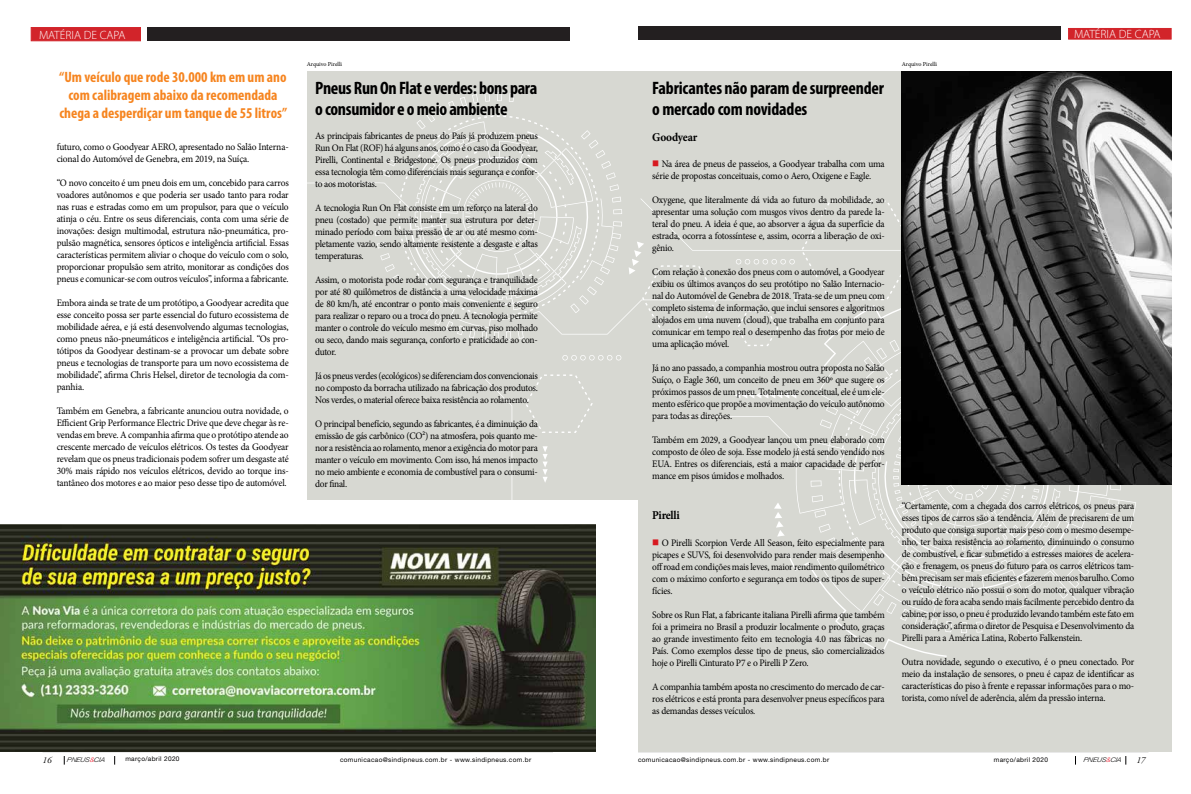
<style>
.page{position:relative;width:1191px;height:794px;background:#fff}
.page>*{position:absolute;margin:0;border:0;box-sizing:border-box;transform-origin:0 0}
.t1{font:700 condensed 18px/21.6px "Myriad Pro";letter-spacing:-.015em;color:#000}
.t2{font:700 condensed 15px/18px "Myriad Pro";color:#f68520;text-align:center}
.t3{font:300 12px "Myriad Pro";color:#fff}
.t4{font:700 12px "Minion Pro";letter-spacing:-.02em;color:#000;scale:.94 1}
.t5{font:10px/12px "Minion Pro";letter-spacing:-.025em;color:#000;text-align:justify;scale:.94 1}
.t6{font:10px/12px "Minion Pro";letter-spacing:-.025em;color:#000;text-align:justify;scale:.95 1}
.t7{font:italic 9px "Adobe Garamond Pro";color:#000}
.t8{font:6.5px "Helvetica Neue CE";letter-spacing:.05em;color:#000}
.t9{font:italic 300 6.5px "Helvetica Neue LT Pro";color:#000;scale:1.08 1}
.t10{font:6px "Minion Pro";letter-spacing:-.005em;color:#000}
.s1{color:#d71920}
.s2{color:#ed1c2e}
</style>
<div class="page">
<hr style="left:43px;top:751px;width:510px;height:1px;background:#000">
<hr style="left:638px;top:751px;width:510px;height:1px;background:#000">
<div style="left:638px;top:71px;width:533px;height:680px;background:#d7d8d2"></div>
<div style="left:307px;top:71px;width:373px;height:429px;background:#d7d8d2"></div>
<svg style="left:419px;top:92px;width:112px;height:29px"></svg>
<svg style="left:307px;top:121px;width:820px;height:536px"></svg>
<div style="left:147px;top:28px;width:423px;height:13px;background:#231f20"></div>
<div style="left:638px;top:27px;width:422px;height:13px;background:#231f20"></div>
<div style="left:31px;top:27px;width:110px;height:14px;background:#d2242a;border:1px solid #d2242a"></div>
<div style="left:1068px;top:28px;width:103px;height:12px;background:#d2242a;border:1px solid #d2242a"></div>
<img style="left:0;top:524px;width:595px;height:227px">
<img style="left:901px;top:71px;width:270px;height:414px">
<p class="t3" style="left:39px;top:27px;width:88px">MATÉRIA DE CAPA</p>
<p class="t3" style="left:1074px;top:27px;width:88px">MATÉRIA DE CAPA</p>
<h2 class="t2" style="left:59px;top:68px;width:229px">“Um veículo que rode 30.000 km em um ano com calibragem abaixo da recomendada chega a desperdiçar um tanque de 55 litros”</h2>
<h1 class="t1" style="left:315px;top:76px;width:224px">Pneus Run On Flat e verdes: bons para o consumidor e o meio ambiente</h1>
<p class="t5" style="left:315px;top:130px;width:238px">As principais fabricantes de pneus do País já produzem pneus Run On Flat (ROF) há alguns anos, como é o caso da Goodyear, Pirelli, Continental e Bridgestone. Os pneus produzidos com essa tecnologia têm como diferenciais mais segurança e confor&shy;to aos motoristas.</p>
<p class="t5" style="left:315px;top:202px;width:238px">A tecnologia Run On Flat consiste em um reforço na lateral do pneu (costado) que permite manter sua estrutura por deter&shy;minado período com baixa pressão de ar ou até mesmo com&shy;pletamente vazio, sendo altamente resistente a desgaste e altas temperaturas.</p>
<p class="t5" style="left:315px;top:274px;width:238px">Assim, o motorista pode rodar com segurança e tranquilidade por até 80 quilômetros de distância a uma velocidade máxima de 80 km/h, até encontrar o ponto mais conveniente e seguro para realizar o reparo ou a troca do pneu. A tecnologia permite manter o controle do veículo mesmo em curvas, piso molhado ou seco, dando mais segurança, conforto e praticidade ao con&shy;dutor.</p>
<p class="t5" style="left:315px;top:370px;width:238px">Já os pneus verdes (ecológicos) se diferenciam dos convencionais no composto da borracha utilizado na fabricação dos produtos.<br>Nos verdes, o material oferece baixa resistência ao rolamento.</p>
<p class="t5" style="left:315px;top:418px;width:238px">O principal benefício, segundo as fabricantes, é a diminuição da emissão de gás carbônico (CO²) na atmosfera, pois quanto me&shy;nor a resistência ao rolamento, menor a exigência do motor para manter o veículo em movimento. Com isso, há menos impacto no meio ambiente e economia de combustível para o consumi&shy;dor final.</p>
<p class="t10" style="left:307px;top:60px;width:37px">Arquivo Pirelli</p>
<p class="t10" style="left:901px;top:60px;width:37px">Arquivo Pirelli</p>
<h1 class="t1" style="left:652px;top:76px;width:233px">Fabricantes não param de surpreender o mercado com novidades</h1>
<p class="t4" style="left:652px;top:128px;width:49px">Goodyear</p>
<p class="t5" style="left:652px;top:158px;width:249px"><span class="s1">■</span> Na área de pneus de passeios, a Goodyear trabalha com uma série de propostas conceituais, como o Aero, Oxigene e Eagle.</p>
<p class="t5" style="left:652px;top:194px;width:249px">Oxygene, que literalmente dá vida ao futuro da mobilidade, ao apresentar uma solução com musgos vivos dentro da parede la&shy;teral do pneu. A ideia é que, ao absorver a água da superfície da estrada, ocorra a fotossíntese e, assim, ocorra a liberação de oxi&shy;gênio.</p>
<p class="t5" style="left:652px;top:266px;width:249px">Com relação à conexão dos pneus com o automóvel, a Goodyear exibiu os últimos avanços do seu protótipo no Salão Internacio&shy;nal do Automóvel de Genebra de 2018. Trata-se de um pneu com completo sistema de informação, que inclui sensores e algoritmos alojados em uma nuvem (cloud), que trabalha em conjunto para comunicar em tempo real o desempenho das frotas por meio de uma aplicação móvel.</p>
<p class="t5" style="left:652px;top:362px;width:249px">Já no ano passado, a companhia mostrou outra proposta no Salão Suíço, o Eagle 360, um conceito de pneu em 360º que sugere os próximos passos de um pneu. Totalmente conceitual, ele é um ele&shy;mento esférico que propõe a movimentação do veículo autônomo para todas as direções.</p>
<p class="t5" style="left:652px;top:434px;width:249px">Também em 2029, a Goodyear lançou um pneu elaborado com composto de óleo de soja. Esse modelo já está sendo vendido nos EUA. Entres os diferenciais, está a maior capacidade de perfor&shy;mance em pisos úmidos e molhados.</p>
<p class="t4" style="left:652px;top:507px;width:31px">Pirelli</p>
<p class="t5" style="left:652px;top:536px;width:249px"><span class="s1">■</span> O Pirelli Scorpion Verde All Season, feito especialmente para picapes e SUVS, foi desenvolvido para render mais desempenho off road em condições mais leves, maior rendimento quilométrico com o máximo conforto e segurança em todos os tipos de super&shy;fícies.</p>
<p class="t5" style="left:652px;top:608px;width:249px">Sobre os Run Flat, a fabricante italiana Pirelli afirma que também foi a primeira no Brasil a produzir localmente o produto, graças ao grande investimento feito em tecnologia 4.0 nas fábricas no País. Como exemplos desse tipo de pneus, são comercializados hoje o Pirelli Cinturato P7 e o Pirelli P Zero.</p>
<p class="t5" style="left:652px;top:680px;width:249px">A companhia também aposta no crescimento do mercado de car&shy;ros elétricos e está pronta para desenvolver pneus específicos para as demandas desses veículos.</p>
<p class="t6" style="left:57px;top:141px;width:246px">futuro, como o Goodyear AERO, apresentado no Salão Interna&shy;cional do Automóvel de Genebra, em 2019, na Suíça.</p>
<p class="t5" style="left:57px;top:177px;width:248px">“O novo conceito é um pneu dois em um, concebido para carros voadores autônomos e que poderia ser usado tanto para rodar nas ruas e estradas como em um propulsor, para que o veículo atinja o céu. Entre os seus diferenciais, conta com uma série de inovações: design multimodal, estrutura não-pneumática, pro&shy;pulsão magnética, sensores ópticos e inteligência artificial. Essas características permitem aliviar o choque do veículo com o solo, proporcionar propulsão sem atrito, monitorar as condições dos pneus e comunicar-se com outros veículos”, informa a fabricante.</p>
<p class="t6" style="left:57px;top:297px;width:246px">Embora ainda se trate de um protótipo, a Goodyear acredita que esse conceito possa ser parte essencial do futuro ecossistema de mobilidade aérea, e já está desenvolvendo algumas tecnologias, como pneus não-pneumáticos e inteligência artificial. “Os pro&shy;tótipos da Goodyear destinam-se a provocar um debate sobre pneus e tecnologias de transporte para um novo ecossistema de mobilidade”, afirma Chris Helsel, diretor de tecnologia da com&shy;panhia.</p>
<p class="t6" style="left:57px;top:405px;width:246px">Também em Genebra, a fabricante anunciou outra novidade, o Efficient Grip Performance Electric Drive que deve chegar às re&shy;vendas em breve. A companhia afirma que o protótipo atende ao crescente mercado de veículos elétricos. Os testes da Goodyear revelam que os pneus tradicionais podem sofrer um desgaste até 30% mais rápido nos veículos elétricos, devido ao torque ins&shy;tantâneo dos motores e ao maior peso desse tipo de automóvel.</p>
<p class="t5" style="left:901px;top:500px;width:249px">“Certamente, com a chegada dos carros elétricos, os pneus para esses tipos de carros são a tendência. Além de precisarem de um produto que consiga suportar mais peso com o mesmo desempe&shy;nho, ter baixa resistência ao rolamento, diminuindo o consumo de combustível, e ficar submetido a estresses maiores de acelera&shy;ção e frenagem, os pneus do futuro para os carros elétricos tam&shy;bém precisam ser mais eficientes e fazerem menos barulho. Como o veículo elétrico não possui o som do motor, qualquer vibração ou ruído de fora acaba sendo mais facilmente percebido dentro da cabine; por isso, o pneu é produzido levando também este fato em consideração”, afirma o diretor de Pesquisa e Desenvolvimento da Pirelli para a América Latina, Roberto Falkenstein.</p>
<p class="t5" style="left:901px;top:656px;width:249px">Outra novidade, segundo o executivo, é o pneu conectado. Por meio da instalação de sensores, o pneu é capaz de identificar as características do piso à frente e repassar informações para o mo&shy;torista, como nível de aderência, além da pressão interna.</p>
<p class="t7" style="left:43px;top:754px;width:10px">16</p>
<p class="t9" style="left:67px;top:756px;width:37px">PNEUS<span class="s2">&amp;</span>CIA</p>
<p class="t8" style="left:125px;top:755px;width:56px">março/abril 2020</p>
<p class="t8" style="left:340px;top:755px;width:193px">comunicacao@sindipneus.com.br - www.sindipneus.com.br</p>
<p class="t8" style="left:638px;top:755px;width:193px">comunicacao@sindipneus.com.br - www.sindipneus.com.br</p>
<p class="t8" style="left:993px;top:755px;width:56px">março/abril 2020</p>
<p class="t9" style="left:1083px;top:756px;width:37px">PNEUS<span class="s2">&amp;</span>CIA</p>
<p class="t7" style="left:1136px;top:754px;width:10px">17</p>
</div>
